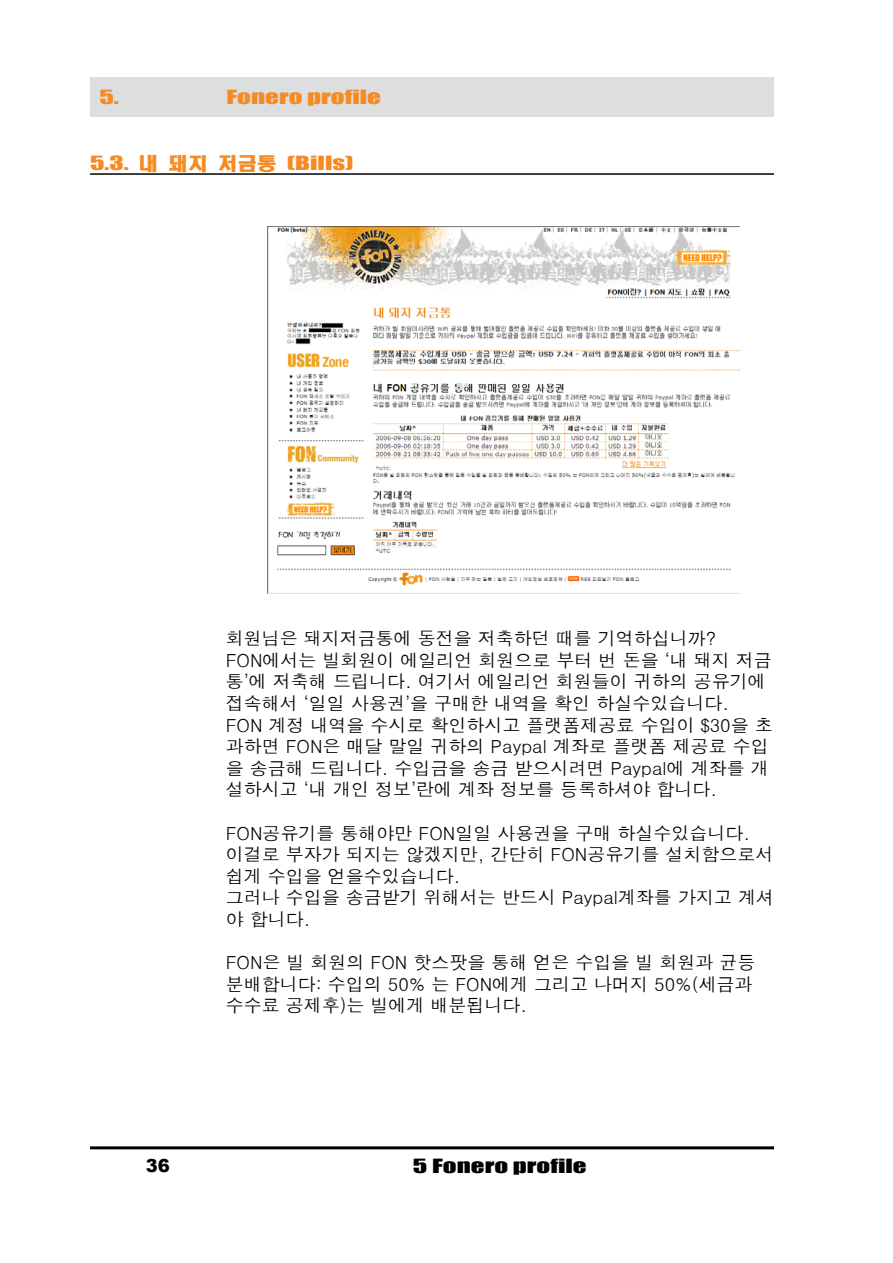
<style>
.page{position:relative;width:893px;height:1263px;background:#fff}
.page>*{position:absolute;margin:0;border:0;box-sizing:border-box;transform-origin:0 0}
.t1{font:18px/21.6px "Dotum";color:#000}
.t2{font:18px "Impact";color:#f58b22;scale:1.5 1}
.t3{font:18px "Impact";color:#000;scale:1.5 1}
.t4{font:900 18px "Arial";color:#000}
.s1{font-family:"Headline R HM";color:#f58b21}
</style>
<div class="page">
<div style="left:90px;top:77px;width:684px;height:40px;background:#dddedf"></div>
<hr style="left:90px;top:1146px;width:684px;height:3px;background:#000">
<hr style="left:90px;top:173px;width:684px;height:2px;background:#000">
<img style="left:267px;top:227px;width:472px;height:367px">
<p class="t2" style="left:99px;top:83px;width:14px">5.</p>
<p class="t2" style="left:227px;top:83px;width:104px">Fonero profile</p>
<p class="t2" style="left:90px;top:149px;width:177px">5.3. <span class="s1">내 돼지 저금통</span> (Bills)</p>
<p class="t1" style="left:226px;top:628px;width:548px">회원님은 돼지저금통에 동전을 저축하던 때를 기억하십니까?<br>FON에서는 빌회원이 에일리언 회원으로 부터 번 돈을 ‘내 돼지 저금 통’에 저축해 드립니다. 여기서 에일리언 회원들이 귀하의 공유기에 접속해서 ‘일일 사용권’을 구매한 내역을 확인 하실수있습니다.<br>FON 계정 내역을 수시로 확인하시고 플랫폼제공료 수입이 $30을 초 과하면 FON은 매달 말일 귀하의 Paypal 계좌로 플랫폼 제공료 수입 을 송금해 드립니다. 수입금을 송금 받으시려면 Paypal에 계좌를 개 설하시고 ‘내 개인 정보’란에 계좌 정보를 등록하셔야 합니다.</p>
<p class="t1" style="left:226px;top:822px;width:550px">FON공유기를 통해야만 FON일일 사용권을 구매 하실수있습니다. 이걸로 부자가 되지는 않겠지만, 간단히 FON공유기를 설치함으로서 쉽게 수입을 얻을수있습니다.<br>그러나 수입을 송금받기 위해서는 반드시 Paypal계좌를 가지고 계셔 야 합니다.</p>
<p class="t1" style="left:226px;top:952px;width:531px">FON은 빌 회원의 FON 핫스팟을 통해 얻은 수입을 빌 회원과 균등 분배합니다: 수입의 50% 는 FON에게 그리고 나머지 50%(세금과 수수료 공제후)는 빌에게 배분됩니다.</p>
<p class="t4" style="left:146px;top:1152px;width:26px">36</p>
<p class="t3" style="left:413px;top:1152px;width:117px">5 Fonero profile</p>
</div>
